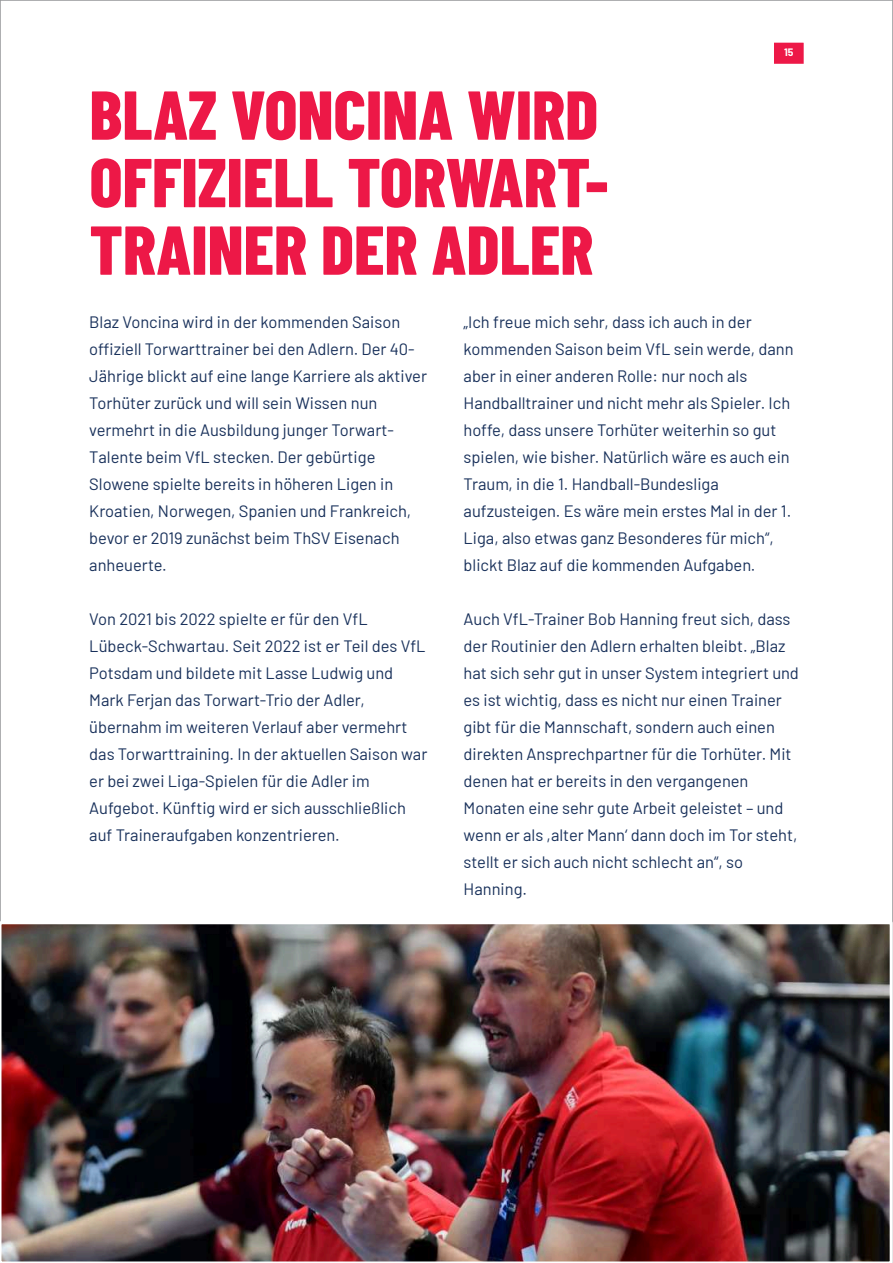
<style>
.page{position:relative;width:893px;height:1263px;background:#fff}
.page>*{position:absolute;margin:0;border:0;box-sizing:border-box;transform-origin:0 0}
.t1{font:800 69px/67.5px "Barlow Condensed";color:#ed1847}
.t2{font:16.5px/27px "Barlow";color:#19315b}
.t3{font:700 10.5px "Barlow";color:#fff}
</style>
<div class="page">
<svg style="left:774px;top:42px;width:30px;height:22px"></svg>
<img style="left:0;top:921px;width:893px;height:342px">
<h1 class="t1" style="left:89px;top:78px;width:520px">BLAZ VONCINA WIRD<br>OFFIZIELL TORWART-<br>TRAINER DER ADLER</h1>
<p class="t3" style="left:784px;top:44px;width:11px">15</p>
<p class="t2" style="left:89px;top:307px;width:339px">Blaz Voncina wird in der kommenden Saison<br>o昀케ziell Torwarttrainer bei den Adlern. Der 40- Jährige blickt auf eine lange Karriere als aktiver Torhüter zurück und will sein Wissen nun vermehrt in die Ausbildung junger Torwart-Talente beim VfL stecken. Der gebürtige Slowene spielte bereits in höheren Ligen in Kroatien, Norwegen, Spanien und Frankreich, bevor er 2019 zunächst beim ThSV Eisenach anheuerte.</p>
<p class="t2" style="left:89px;top:604px;width:340px">Von 2021 bis 2022 spielte er für den VfL Lübeck-Schwartau. Seit 2022 ist er Teil des VfL Potsdam und bildete mit Lasse Ludwig und Mark Ferjan das Torwart-Trio der Adler, übernahm im weiteren Verlauf aber vermehrt das Torwarttraining. In der aktuellen Saison war er bei zwei Liga-Spielen für die Adler im Aufgebot. Künftig wird er sich ausschließlich auf Traineraufgaben konzentrieren.</p>
<p class="t2" style="left:464px;top:307px;width:331px">„Ich freue mich sehr, dass ich auch in der kommenden Saison beim VfL sein werde, dann aber in einer anderen Rolle: nur noch als Handballtrainer und nicht mehr als Spieler. Ich hoffe, dass unsere Torhüter weiterhin so gut spielen, wie bisher. Natürlich wäre es auch ein Traum, in die 1. Handball-Bundesliga aufzusteigen. Es wäre mein erstes Mal in der 1.<br>Liga, also etwas ganz Besonderes für mich“, blickt Blaz auf die kommenden Aufgaben.</p>
<p class="t2" style="left:464px;top:604px;width:337px">Auch VfL-Trainer Bob Hanning freut sich, dass der Routinier den Adlern erhalten bleibt. „Blaz hat sich sehr gut in unser System integriert und es ist wichtig, dass es nicht nur einen Trainer gibt für die Mannschaft, sondern auch einen direkten Ansprechpartner für die Torhüter. Mit denen hat er bereits in den vergangenen Monaten eine sehr gute Arbeit geleistet – und wenn er als ,alter Mann‘ dann doch im Tor steht, stellt er sich auch nicht schlecht an“, so Hanning.</p>
</div>
